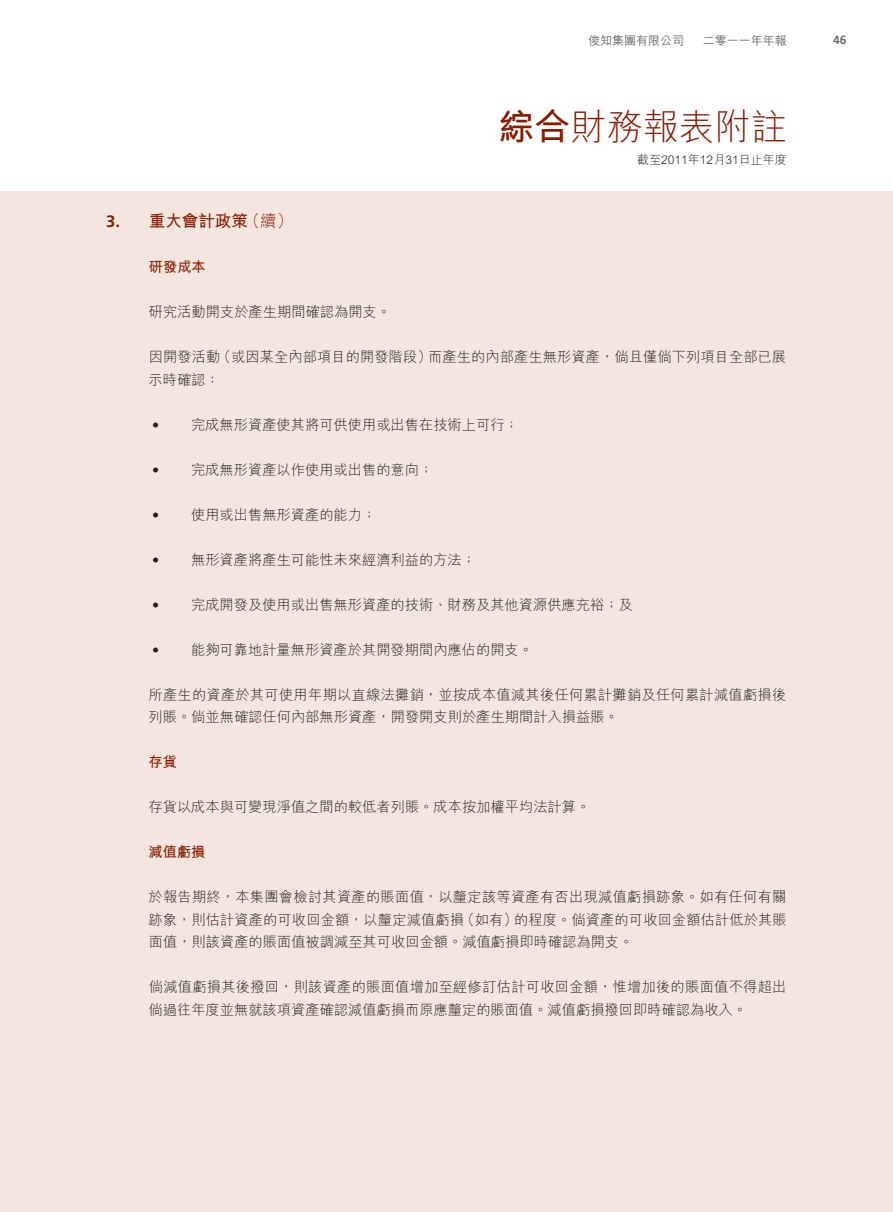
<style>
.page{position:relative;width:893px;height:1212px;background:#fff}
.page>*{position:absolute;margin:0;border:0;box-sizing:border-box;transform-origin:0 0}
.t1{font:300 36px "M Hei HK";color:#891d02}
.t2{font:700 16.5px "M Hei HK";color:#891d02}
.t3{font:300 16.5px "M Hei HK";color:#891d02}
.t4{font:700 16.5px "Frutiger LT Std";color:#891d02}
.t5{font:300 14.25px/22.5px "M Hei HK";color:#231f20}
.t6{font:300 14.25px/22.5px "M Hei HK";letter-spacing:.02em;color:#231f20}
.t7{font:700 14.25px "M Hei HK";color:#891d02}
.t8{font:300 14.25px "Frutiger LT Std";color:#231f20}
.t9{font:300 12px "M Hei HK";color:#231f20}
.t10{font:500 12px "M Hei HK";color:#6c6d70}
.t11{font:700 12px "Frutiger LT Std";color:#6c6d70}
.s1{font-weight:700}
</style>
<div class="page">
<div style="left:0;top:191px;width:893px;height:1021px;background:#f4e6de"></div>
<p class="t4" style="left:106px;top:212px;width:15px">3.</p>
<p class="t10" style="left:588px;top:32px;width:97px">俊知集團有限公司</p>
<p class="t10" style="left:703px;top:32px;width:85px">二零一一年年報</p>
<h1 class="t1" style="left:499px;top:101px;width:289px"><span class="s1">綜合</span>財務報表附註</h1>
<p class="t2" style="left:149px;top:209px;width:101px">重大會計政策</p>
<p class="t3" style="left:244px;top:210px;width:51px">（續(</p>
<p class="t7" style="left:149px;top:257px;width:59px">研發成本</p>
<p class="t5" style="left:149px;top:300px;width:244px">研究活動開支於產生期間確認為開支。</p>
<p class="t9" style="left:637px;top:151px;width:151px">截至2011年12月31日止年度</p>
<p class="t5" style="left:217px;top:345px;width:216px">（或因某全內部項目的開發階段）</p>
<p class="t5" style="left:428px;top:345px;width:360px">而產生的內部產生無形資產，倘且僅倘下列項目全部已展</p>
<p class="t5" style="left:149px;top:345px;width:73px">因開發活動示時確認：</p>
<p class="t5" style="left:191px;top:413px;width:329px">完成無形資產使其將可供使用或出售在技術上可行;</p>
<p class="t8" style="left:152px;top:417px;width:9px">•</p>
<p class="t8" style="left:152px;top:462px;width:9px">•</p>
<p class="t5" style="left:191px;top:458px;width:244px">完成無形資產以作使用或出售的意向;</p>
<p class="t8" style="left:152px;top:507px;width:9px">•</p>
<p class="t5" style="left:191px;top:503px;width:187px">使用或出售無形資產的能力;</p>
<p class="t8" style="left:152px;top:552px;width:9px">•</p>
<p class="t5" style="left:191px;top:548px;width:286px">無形資產將產生可能性未來經濟利益的方法;</p>
<p class="t8" style="left:152px;top:597px;width:9px">•</p>
<p class="t5" style="left:191px;top:593px;width:443px">完成開發及使用或出售無形資產的技術、財務及其他資源供應充裕；及</p>
<p class="t5" style="left:191px;top:638px;width:343px">能夠可靠地計量無形資產於其開發期間內應佔的開支。</p>
<p class="t8" style="left:152px;top:642px;width:9px">•</p>
<p class="t6" style="left:149px;top:683px;width:639px">所產生的資產於其可使用年期以直線法攤銷，並按成本值減其後任何累計攤銷及任何累計減值虧損後列賬。倘並無確認任何內部無形資產，開發開支則於產生期間計入損益賬。</p>
<p class="t7" style="left:149px;top:752px;width:30px">存貨</p>
<p class="t5" style="left:149px;top:795px;width:443px">存貨以成本與可變現淨值之間的較低者列賬。成本按加權平均法計算。</p>
<p class="t7" style="left:149px;top:842px;width:58px">減值虧損</p>
<p class="t6" style="left:149px;top:885px;width:640px;text-align:right">於報告期終，本集團會檢討其資產的賬面值，以釐定該等資產有否出現減值虧損跡象。如有任何有關的程度。倘資產的可收回金額估計低於其賬</p>
<p class="t5" style="left:461px;top:908px;width:59px">（如有）</p>
<p class="t5" style="left:149px;top:908px;width:486px">跡象，則估計資產的可收回金額，以釐定減值虧損<br>面值，則該資產的賬面值被調減至其可收回金額。減值虧損即時確認為開支。</p>
<p class="t6" style="left:149px;top:975px;width:639px">倘減值虧損其後撥回，則該資產的賬面值增加至經修訂估計可收回金額，惟增加後的賬面值不得超出倘過往年度並無就該項資產確認減值虧損而原應釐定的賬面值。減值虧損撥回即時確認為收入。</p>
<p class="t11" style="left:833px;top:33px;width:15px">46</p>
</div>
